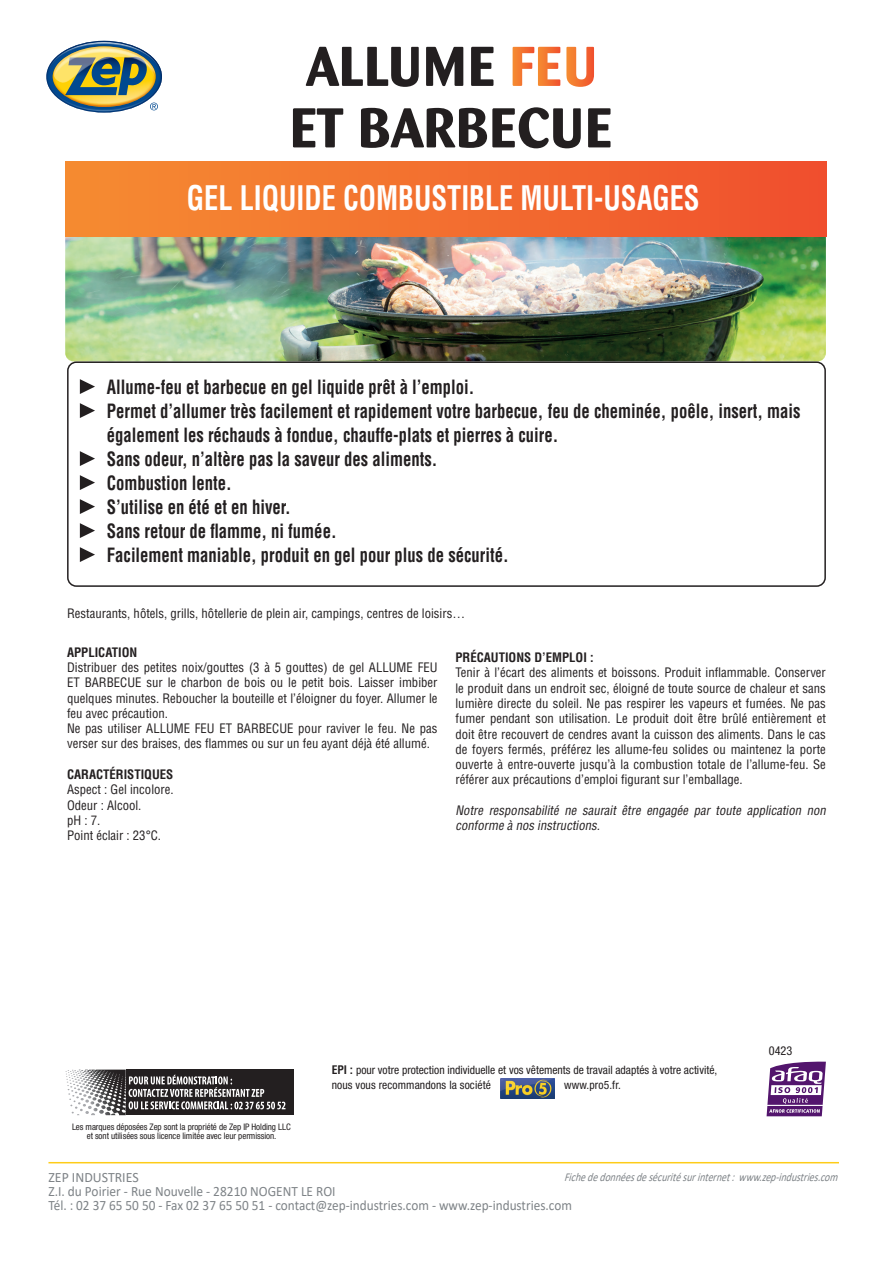
<style>
.page{position:relative;width:893px;height:1263px;background:#fff}
.page>*{position:absolute;margin:0;border:0;box-sizing:border-box;transform-origin:0 0}
.t1{font:700 condensed 33px "Helvetica LT Std";color:#fff;scale:.86 1}
.t2{font:700 condensed 19.2px/24px "Helvetica LT Std";color:#231f20;scale:.87 1}
.t3{font:14.25px/14.2px "Calibri";color:#7e8387}
.t4{font:condensed 12.75px/15.3px "Helvetica LT Std";color:#231f20}
.t5{font:italic condensed 12.75px/15.3px "Helvetica LT Std";color:#231f20}
.t6{font:700 condensed 12.75px "Helvetica LT Std";color:#231f20}
.t7{font:condensed 12.3px "Helvetica Neue LT Std";color:#231f20}
.t8{font:italic 12px "Calibri";color:#7e8387;scale:.82 1}
.t9{font:condensed 11.55px/15px "Helvetica Neue LT Std";color:#231f20}
.t10{font:condensed 9px/9px "Helvetica Neue LT Std";letter-spacing:-.005em;color:#231f20;text-align:center}
.s1{font-family:"Helvetica LT Std";font-weight:700}
</style>
<div class="page">
<hr style="left:48px;top:1162px;width:791px;height:1px;background:#fecc18">
<img style="left:48px;top:42px;width:113px;height:69px">
<img style="left:65px;top:236px;width:761px;height:125px">
<svg style="left:766px;top:1061px;width:60px;height:56px"></svg>
<hr style="left:767px;top:1105px;width:56px;height:1px;background:#fff">
<div style="left:126px;top:1069px;width:167px;height:46px;background:#231f20"></div>
<svg style="left:79px;top:1069px;width:206px;height:46px"></svg>
<img style="left:501px;top:1079px;width:54px;height:20px">
<div style="left:65px;top:162px;width:761px;height:74px;background:linear-gradient(to right,#f58d31,#f04f2d)"></div>
<svg style="left:80px;top:379px;width:15px;height:15px"></svg>
<svg style="left:80px;top:403px;width:15px;height:15px"></svg>
<svg style="left:80px;top:451px;width:15px;height:15px"></svg>
<svg style="left:80px;top:475px;width:15px;height:15px"></svg>
<svg style="left:80px;top:499px;width:15px;height:15px"></svg>
<svg style="left:80px;top:523px;width:15px;height:15px"></svg>
<svg style="left:80px;top:547px;width:15px;height:15px"></svg>
<div style="left:67px;top:361px;width:759px;height:226px;border:2px solid #231f20;border-radius:9px"></div>
<svg style="left:306px;top:47px;width:113px;height:40px"></svg>
<svg style="left:426px;top:47px;width:37px;height:39px"></svg>
<svg style="left:471px;top:47px;width:22px;height:39px"></svg>
<svg style="left:513px;top:47px;width:47px;height:39px"></svg>
<svg style="left:566px;top:47px;width:28px;height:40px"></svg>
<svg style="left:293px;top:108px;width:50px;height:39px"></svg>
<svg style="left:361px;top:107px;width:220px;height:41px"></svg>
<svg style="left:588px;top:108px;width:22px;height:39px"></svg>
<h1 class="t1" style="left:187px;top:178px;width:598px">GEL LIQUIDE COMBUSTIBLE MULTI-USAGES</h1>
<p class="t2" style="left:107px;top:375px;width:799px">Allume-feu et barbecue en gel liquide prêt à l’emploi.<br>Permet d’allumer très facilement et rapidement votre barbecue, feu de cheminée, poêle, insert, mais également les réchauds à fondue, chauffe-plats et pierres à cuire.<br>Sans odeur, n’altère pas la saveur des aliments.<br>Combustion lente.<br>S’utilise en été et en hiver.<br>Sans retour de flamme, ni fumée.<br>Facilement maniable, produit en gel pour plus de sécurité.</p>
<p class="t4" style="left:67px;top:606px;width:400px">Restaurants, hôtels, grills, hôtellerie de plein air, campings, centres de loisirs…</p>
<p class="t6" style="left:67px;top:644px;width:72px">APPLICATION</p>
<p class="t4" style="left:67px;top:659px;width:372px">Distribuer des petites noix/gouttes (3 à 5 gouttes) de gel ALLUME FEU ET BARBECUE sur le charbon de bois ou le petit bois. Laisser imbiber quelques minutes. Reboucher la bouteille et l’éloigner du foyer. Allumer le feu avec précaution.<br>Ne pas utiliser ALLUME FEU ET BARBECUE pour raviver le feu. Ne pas verser sur des braises, des flammes ou sur un feu ayant déjà été allumé.</p>
<p class="t6" style="left:67px;top:766px;width:108px">CARACTÉRISTIQUES</p>
<p class="t4" style="left:67px;top:782px;width:108px">Aspect : Gel incolore.<br>Odeur : Alcool.<br>pH : 7.<br>Point éclair : 23°C.</p>
<p class="t6" style="left:455px;top:649px;width:140px">PRÉCAUTIONS D’EMPLOI :</p>
<p class="t4" style="left:455px;top:665px;width:372px;text-align:justify">Tenir à l’écart des aliments et boissons. Produit inflammable. Conserver le produit dans un endroit sec, éloigné de toute source de chaleur et sans lumière directe du soleil. Ne pas respirer les vapeurs et fumées. Ne pas fumer pendant son utilisation. Le produit doit être brûlé entièrement et doit être recouvert de cendres avant la cuisson des aliments. Dans le cas de foyers fermés, préférez les allume-feu solides ou maintenez la porte ouverte à entre-ouverte jusqu’à la combustion totale de l’allume-feu. Se référer aux précautions d’emploi figurant sur l’emballage.</p>
<p class="t5" style="left:455px;top:803px;width:375px">Notre responsabilité ne saurait être engagée par toute application non conforme à nos instructions.</p>
<p class="t7" style="left:769px;top:1043px;width:25px">0423</p>
<p class="t10" style="left:72px;top:1122px;width:220px">Les marques déposées Zep sont la propriété de Zep IP Holding LLC et sont utilisées sous licence limitée avec leur permission.</p>
<p class="t9" style="left:332px;top:1063px;width:387px"><span class="s1">EPI :</span> pour votre protection individuelle et vos vêtements de travail adaptés à votre activité, nous vous recommandons la société</p>
<p class="t9" style="left:564px;top:1078px;width:58px">www.pro5.fr.</p>
<p class="t8" style="left:564px;top:1168px;width:340px">Fichededonnéesdesécuritésurinternet:www.zep-industries.com</p>
<p class="t3" style="left:48px;top:1169px;width:525px">ZEP INDUSTRIES<br>Z.I. du Poirier - Rue Nouvelle - 28210 NOGENT LE ROI<br>Tél. : 02 37 65 50 50 - Fax 02 37 65 50 51 - contact@zep-industries.com - www.zep-industries.com</p>
</div>
